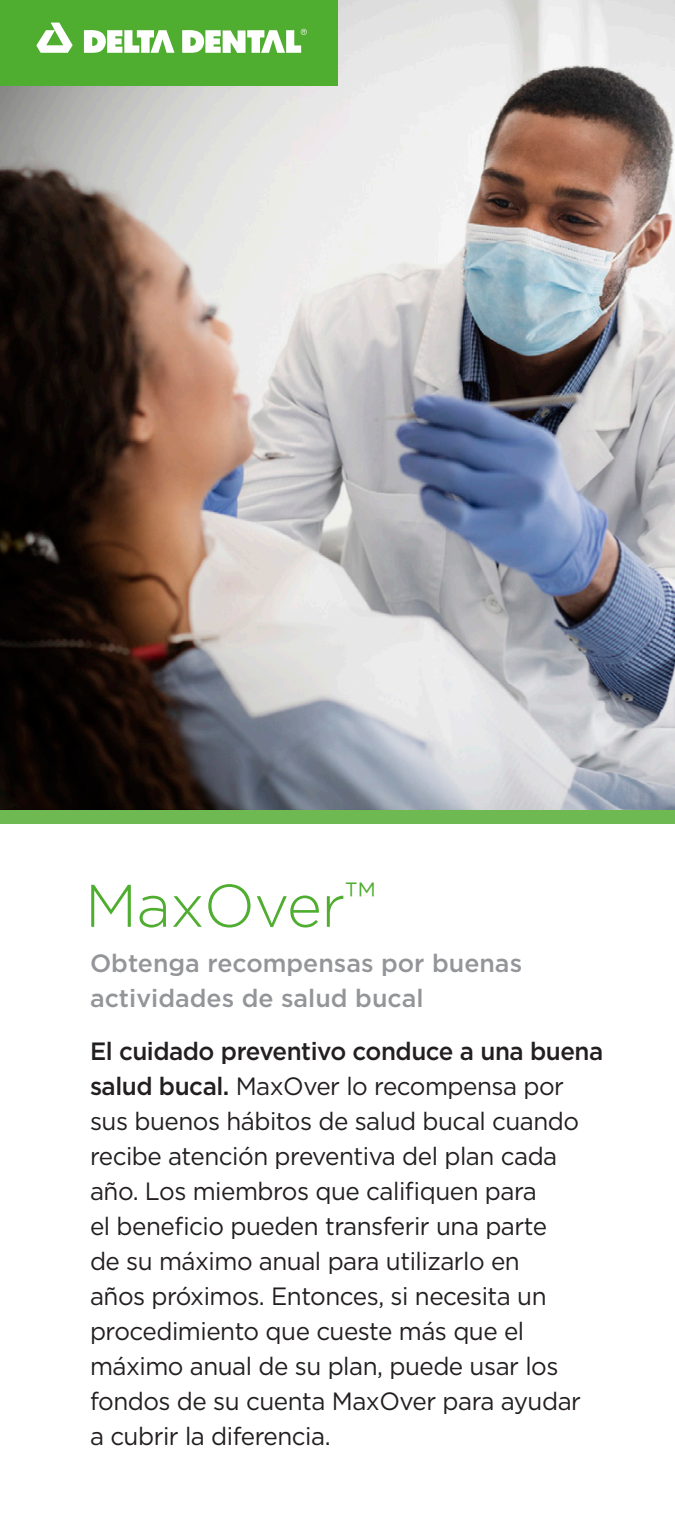
<style>
.page{position:relative;width:675px;height:1530px;background:#fff}
.page>*{position:absolute;margin:0;border:0;box-sizing:border-box;transform-origin:0 0}
.t1{font:300 60px "Gotham";letter-spacing:-.01em;color:#4fad2f}
.Body{font:25px/35px "Gotham";letter-spacing:-.02em;color:#231f20}
.Subheadline_Cover{font:500 25px/35px "Gotham";color:#939598}
.s1{font-weight:500}
</style>
<div class="page">
<img style="left:0;top:0;width:675px;height:810px">
<div style="left:0;top:810px;width:675px;height:14px;background:#6eb951"></div>
<div style="left:0;top:0;width:338px;height:86px;background:#4fad2f"></div>
<svg style="left:36px;top:23px;width:37px;height:30px"></svg>
<svg style="left:84px;top:30px;width:91px;height:23px"></svg>
<svg style="left:182px;top:29px;width:125px;height:24px"></svg>
<p class="t1" style="left:85px;top:868px;width:292px">MaxOver<sup>™</sup></p>
<p class="Subheadline_Cover" style="left:90px;top:945px;width:434px">Obtenga recompensas por buenas actividades de salud bucal</p>
<p class="Body" style="left:90px;top:1033px;width:515px"><span class="s1">El cuidado preventivo conduce a una buena salud bucal.</span> MaxOver lo recompensa por sus buenos hábitos de salud bucal cuando recibe atención preventiva del plan cada año. Los miembros que califiquen para<br>el beneficio pueden transferir una parte<br>de su máximo anual para utilizarlo en<br>años próximos. Entonces, si necesita un procedimiento que cueste más que el máximo anual de su plan, puede usar los fondos de su cuenta MaxOver para ayudar<br>a cubrir la diferencia.</p>
</div>
